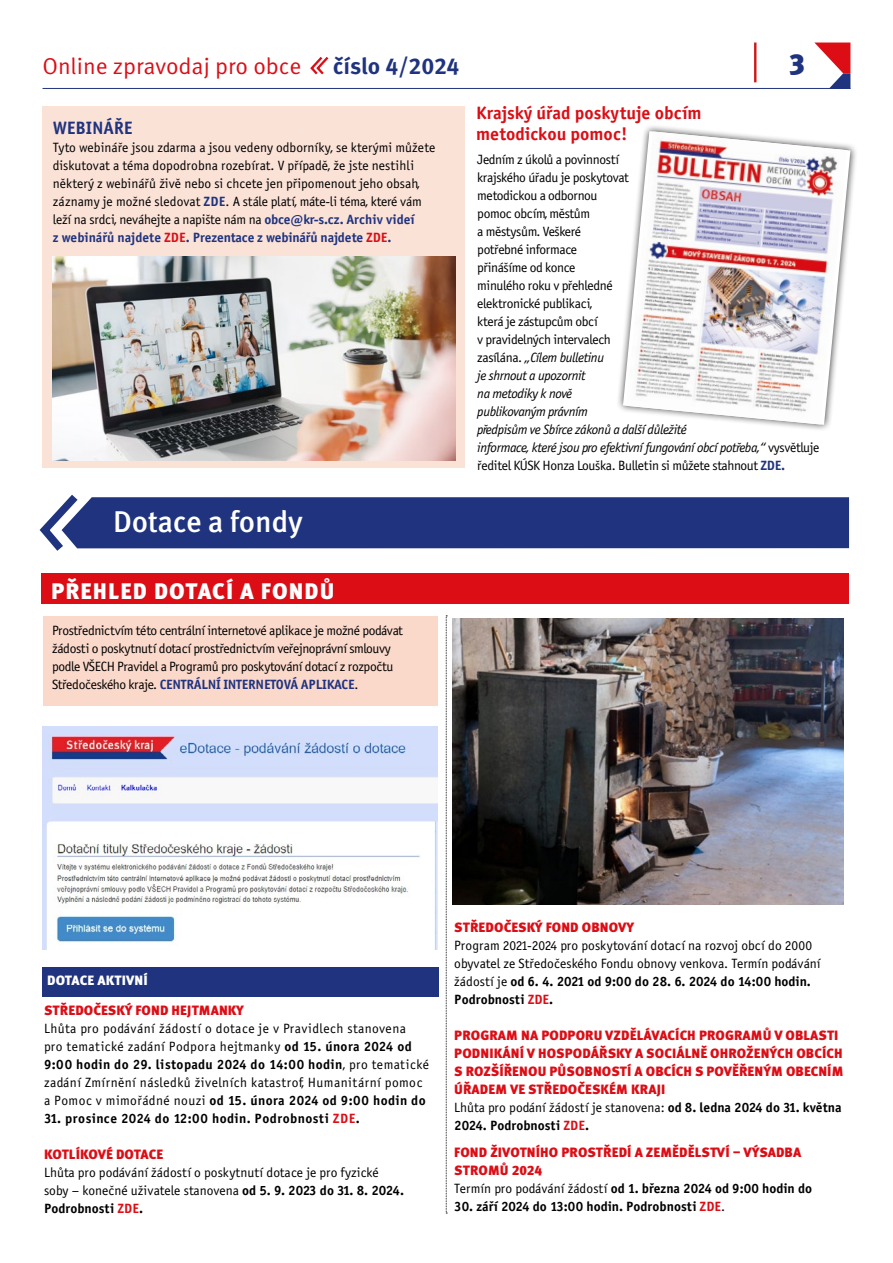
<style>
.page{position:relative;width:893px;height:1263px;background:#fff}
.page>*{position:absolute;margin:0;border:0;box-sizing:border-box;transform-origin:0 0}
.t1{font:500 30px "Meta Pro";letter-spacing:-.01em;color:#fff}
.t2{font:900 28.95px "Meta Pro";color:#1f337f}
.t3{font:22.95px "Meta Pro";color:#dc0d15}
.t4{font:700 22.95px "Meta Pro";color:#1f337f}
.t5{font:900 22.5px "Meta Pro";letter-spacing:.05em;color:#fff}
.t6{font:18px/21px "Officina Sans Bold ITC";color:#dc0d15}
.t7{font:18px "Officina Sans Bold ITC";letter-spacing:-.01em;color:#1f337f}
.t8{font:13.5px/18px "Officina Sans Book ITC";letter-spacing:-.03em;color:#000}
.t9{font:13.5px/18px "Officina Sans Book ITC";color:#000}
.t10{font:900 13.5px/18px "Meta Pro";letter-spacing:.01em;color:#dc0d15}
.t11{font:13.5px/18px "Officina Sans Bold ITC";color:#000}
.t12{font:13.5px/18px "Officina Sans Book ITC";letter-spacing:.03em;color:#000}
.t13{font:13.5px "Officina Sans Bold ITC";letter-spacing:.03em;color:#000}
.t14{font:13.5px "Officina Sans Bold ITC";letter-spacing:-.01em;color:#1f337f}
.t15{font:900 13.5px "Meta Pro";letter-spacing:.01em;color:#fff}
.s1{font-family:"Officina Sans Bold ITC";color:#1f337f}
.s2{color:#dc0d15}
.s3{font-style:italic}
.s4{font-family:"Officina Sans Book ITC";color:#000}
.s5{font-family:"Officina Sans Bold ITC"}
.s6{font-family:"Officina Sans Book ITC"}
</style>
<div class="page">
<svg style="left:815px;top:43px;width:35px;height:45px"></svg>
<hr style="left:43px;top:88px;width:807px;height:1px;background:#1f337f">
<hr style="left:754px;top:43px;width:2px;height:39px;background:#cd1719">
<svg style="left:310px;top:57px;width:19px;height:18px"></svg>
<div style="left:43px;top:967px;width:395px;height:30px;background:#1f337f"></div>
<div style="left:43px;top:106px;width:422px;height:362px;background:#fbe2d7"></div>
<svg style="left:39px;top:494px;width:810px;height:57px;background:#3c4d8f"></svg>
<div style="left:41px;top:573px;width:808px;height:31px;background:#dc0d15"></div>
<svg style="left:446px;top:615px;width:1px;height:598px"></svg>
<img style="left:43px;top:727px;width:394px;height:223px">
<div style="left:44px;top:617px;width:394px;height:89px;background:#fad8ca"></div>
<div style="left:616px;top:124px;width:241px;height:308px;background:#000;opacity:.75"></div>
<svg style="left:623px;top:131px;width:227px;height:294px"></svg>
<img style="left:626px;top:131px;width:221px;height:293px">
<img style="left:453px;top:618px;width:390px;height:286px">
<img style="left:52px;top:256px;width:403px;height:204px">
<h3 class="t3" style="left:43px;top:49px;width:260px">Online zpravodaj pro obce</h3>
<h3 class="t4" style="left:333px;top:49px;width:128px">číslo 4/2024</h3>
<h2 class="t2" style="left:789px;top:41px;width:17px">3</h2>
<h3 class="t7" style="left:53px;top:117px;width:81px">WEBINÁŘE</h3>
<p class="t9" style="left:53px;top:139px;width:384px">Tyto webináře jsou zdarma a jsou vedeny odborníky, se kterými můžete diskutovat a téma dopodrobna rozebírat. V případě, že jste nestihli některý z webinářů živě nebo si chcete jen připomenout jeho obsah, záznamy je možné sledovat <span class="s1">ZDE</span>. A stále platí, máte-li téma, které vám leží na srdci, neváhejte a napište nám na <span class="s1">obce@kr-s.cz. Archiv videí</span></p>
<p class="t14" style="left:53px;top:229px;width:340px">z webinářů najdete <span class="s2">ZDE</span>. Prezentace z webinářů najdete <span class="s2">ZDE</span>.</p>
<h3 class="t6" style="left:476px;top:103px;width:227px">Krajský úřad poskytuje obcím metodickou pomoc!</h3>
<p class="t8" style="left:477px;top:151px;width:344px">Jedním z úkolů a povinností<br>krajského úřadu je poskytovat<br>metodickou a odbornou<br>pomoc obcím, městům<br>a městysům. Veškeré<br>potřebné informace<br>přinášíme od konce<br>minulého roku v přehledné<br>elektronické publikaci,<br>která je zástupcům obcí<br>v pravidelných intervalech<br>zasílána. <span class="s3">„Cílem bulletinu<br>je shrnout a upozornit<br>na metodiky k nově<br>publikovaným právním<br>předpisům ve Sbírce zákonů a další důležité<br>informace, které jsou pro efektivní fungování obcí potřeba,“</span> vysvětluje ředitel KÚSK Honza Louška. Bulletin si můžete stahnout <span class="s1">ZDE.</span></p>
<h1 class="t1" style="left:113px;top:498px;width:191px">Dotace a fondy</h1>
<h3 class="t5" style="left:51px;top:573px;width:285px">PŘEHLED DOTACÍ A FONDŮ</h3>
<p class="t8" style="left:52px;top:621px;width:352px">Prostřednictvím této centrální internetové aplikace je možné podávat žádosti o poskytnutí dotací prostřednictvím veřejnoprávní smlouvy podle VŠECH Pravidel a Programů pro poskytování dotací z rozpočtu</p>
<p class="t14" style="left:52px;top:676px;width:306px"><span class="s4">Středočeského kraje.</span> CENTRÁLNÍ INTERNETOVÁ APLIKACE<span class="s4">.</span></p>
<p class="t15" style="left:47px;top:970px;width:102px">DOTACE AKTIVNÍ</p>
<p class="t10" style="left:44px;top:1001px;width:201px">STŘEDOČESKÝ FOND HEJTMANKY</p>
<p class="t12" style="left:44px;top:1020px;width:369px">Lhůta pro podávání žádostí o dotace je v Pravidlech stanovena pro tematické zadání Podpora hejtmanky <span class="s5">od 15. února 2024 od</span></p>
<p class="t13" style="left:44px;top:1056px;width:386px">9:00 hodin do 29. listopadu 2024 do 14:00 hodin<span class="s6">, pro tematické</span></p>
<p class="t12" style="left:44px;top:1074px;width:380px">zadání Zmírnění následků živelních katastrof, Humanitární pomoc</p>
<p class="t13" style="left:44px;top:1092px;width:383px"><span class="s6">a Pomoc v mimořádné nouzi</span> od 15. února 2024 od 9:00 hodin do</p>
<p class="t13" style="left:44px;top:1110px;width:317px">31. prosince 2024 do 12:00 hodin. Podrobnosti <span class="s2">ZDE</span>.</p>
<p class="t10" style="left:44px;top:1145px;width:121px">KOTLÍKOVÉ DOTACE</p>
<p class="t9" style="left:44px;top:1164px;width:362px">Lhůta pro podávání žádostí o poskytnutí dotace je pro fyzické soby – konečné uživatele stanovena <span class="s5">od 5. 9. 2023 do 31. 8. 2024.</span></p>
<p class="t11" style="left:44px;top:1200px;width:101px">Podrobnosti <span class="s2">ZDE</span>.</p>
<p class="t10" style="left:454px;top:918px;width:181px">STŘEDOČESKÝ FOND OBNOVY</p>
<p class="t9" style="left:454px;top:937px;width:368px">Program 2021-2024 pro poskytování dotací na rozvoj obcí do 2000 obyvatel ze Středočeského Fondu obnovy venkova. Termín podávání</p>
<p class="t11" style="left:454px;top:972px;width:358px"><span class="s6">žádostí je</span> od 6. 4. 2021 od 9:00 do 28. 6. 2024 do 14:00 hodin.<br>Podrobnosti <span class="s2">ZDE</span>.</p>
<p class="t10" style="left:454px;top:1026px;width:390px">PROGRAM NA PODPORU VZDĚLÁVACÍCH PROGRAMŮ V OBLASTI PODNIKÁNÍ V HOSPODÁŘSKY A SOCIÁLNĚ OHROŽENÝCH OBCÍCH S ROZŠÍŘENOU PŮSOBNOSTÍ A OBCÍCH S POVĚŘENÝM OBECNÍM ÚŘADEM VE STŘEDOČESKÉM KRAJI</p>
<p class="t9" style="left:454px;top:1098px;width:389px">Lhůta pro podání žádostí je stanovena: <span class="s5">od 8. ledna 2024 do 31. května</span></p>
<p class="t11" style="left:454px;top:1116px;width:136px">2024. Podrobnosti <span class="s2">ZDE</span>.</p>
<p class="t10" style="left:454px;top:1143px;width:348px">FOND ŽIVOTNÍHO PROSTŘEDÍ A ZEMĚDĚLSTVÍ – VÝSADBA<br>STROMŮ 2024</p>
<p class="t11" style="left:454px;top:1179px;width:359px"><span class="s6">Termín pro podávání žádostí</span> od 1. března 2024 od 9:00 hodin do</p>
<p class="t11" style="left:454px;top:1197px;width:270px">30. září 2024 do 13:00 hodin. Podrobnosti <span class="s2">ZDE</span><span class="s6">.</span></p>
</div>
